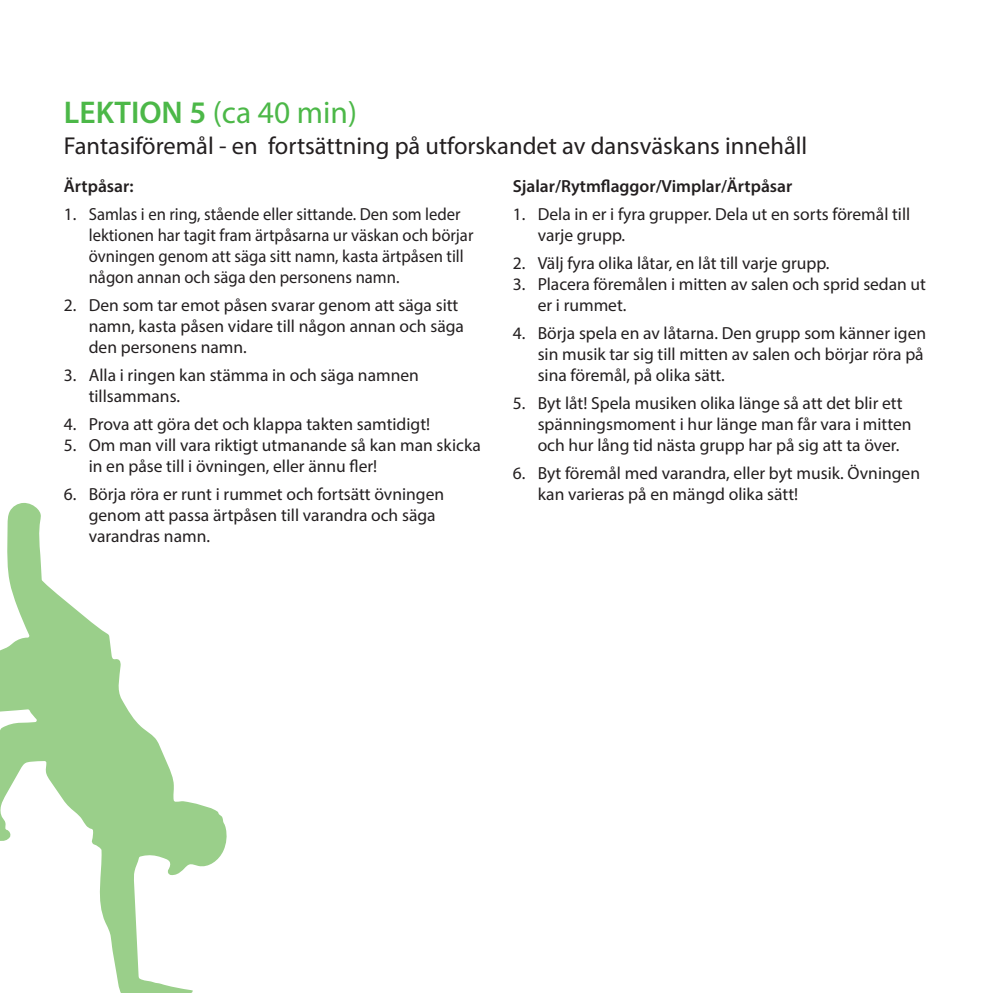
<style>
.page{position:relative;width:993px;height:993px;background:#fff}
.page>*{position:absolute;margin:0;border:0;box-sizing:border-box;transform-origin:0 0}
.t1{font:31.5px "Myriad Pro";color:#4cb848}
.t2{font:24.5px "Myriad Pro";color:#231f20}
.t3{font:17.5px/21px "Myriad Pro";color:#231f20}
.t4{font:600 17.5px "Myriad Pro";color:#231f20}
.s1{font-weight:600}
</style>
<div class="page">
<svg style="left:0;top:503px;width:227px;height:489px"></svg>
<p class="t1" style="left:64px;top:93px;width:294px"><span class="s1">LEKTION 5</span> (ca 40 min)</p>
<p class="t2" style="left:64px;top:131px;width:744px">Fantasiföremål - en fortsättning på utforskandet av dansväskans innehåll</p>
<p class="t4" style="left:64px;top:175px;width:71px">Ärtpåsar:</p>
<p class="t3" style="left:89px;top:203px;width:386px;text-indent:-25px">1. Samlas i en ring, stående eller sittande. Den som leder lektionen har tagit fram ärtpåsarna ur väskan och börjar övningen genom att säga sitt namn, kasta ärtpåsen till någon annan och säga den personens namn.</p>
<p class="t3" style="left:89px;top:294px;width:376px;text-indent:-25px">2. Den som tar emot påsen svarar genom att säga sitt namn, kasta påsen vidare till någon annan och säga den personens namn.</p>
<p class="t3" style="left:89px;top:364px;width:331px;text-indent:-25px">3. Alla i ringen kan stämma in och säga namnen tillsammans.</p>
<p class="t3" style="left:64px;top:413px;width:367px">4. Prova att göra det och klappa takten samtidigt!</p>
<p class="t3" style="left:89px;top:434px;width:393px;text-indent:-25px">5. Om man vill vara riktigt utmanande så kan man skicka in en påse till i övningen, eller ännu fler!</p>
<p class="t3" style="left:89px;top:483px;width:357px;text-indent:-25px">6. Börja röra er runt i rummet och fortsätt övningen genom att passa ärtpåsen till varandra och säga varandras namn.</p>
<p class="t4" style="left:512px;top:175px;width:281px">Sjalar/Rytmflaggor/Vimplar/Ärtpåsar</p>
<p class="t3" style="left:537px;top:203px;width:374px;text-indent:-25px">1. Dela in er i fyra grupper. Dela ut en sorts föremål till varje grupp.</p>
<p class="t3" style="left:512px;top:252px;width:318px">2. Välj fyra olika låtar, en låt till varje grupp.</p>
<p class="t3" style="left:537px;top:273px;width:389px;text-indent:-25px">3. Placera föremålen i mitten av salen och sprid sedan ut er i rummet.</p>
<p class="t3" style="left:537px;top:322px;width:390px;text-indent:-25px">4. Börja spela en av låtarna. Den grupp som känner igen sin musik tar sig till mitten av salen och börjar röra på sina föremål, på olika sätt.</p>
<p class="t3" style="left:537px;top:392px;width:375px;text-indent:-25px">5. Byt låt! Spela musiken olika länge så att det blir ett spänningsmoment i hur länge man får vara i mitten och hur lång tid nästa grupp har på sig att ta över.</p>
<p class="t3" style="left:537px;top:462px;width:384px;text-indent:-25px">6. Byt föremål med varandra, eller byt musik. Övningen kan varieras på en mängd olika sätt!</p>
</div>
